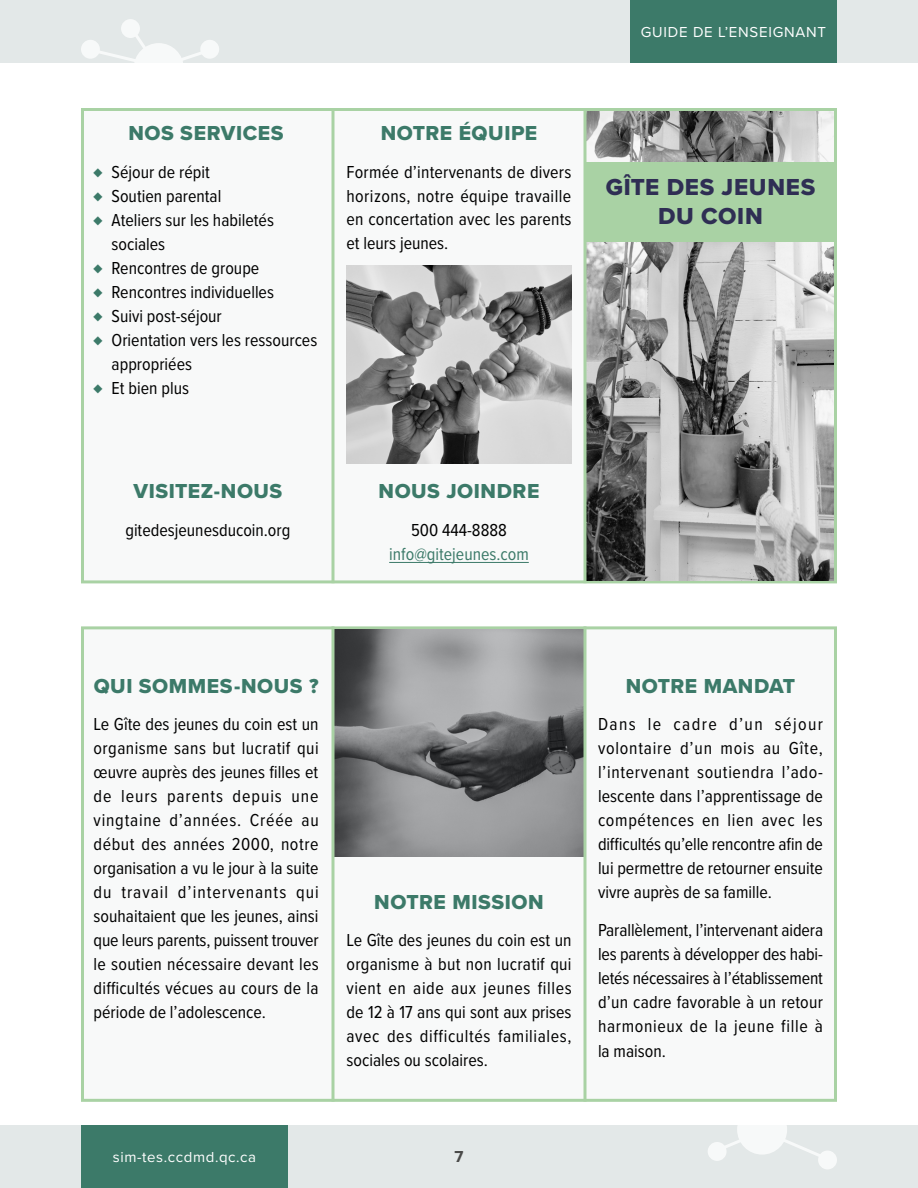
<style>
.page{position:relative;width:918px;height:1188px;background:#fff}
.page>*{position:absolute;margin:0;border:0;box-sizing:border-box;transform-origin:0 0}
.t1{font:24px/28.5px "Proxima Nova Extrabld";letter-spacing:.025em;color:#2f2e54;text-align:center}
.t2{font:21px "Proxima Nova Extrabld";letter-spacing:.025em;color:#3c7a69}
.t3{font:18px/24px "Proxima Nova Cond";color:#000;text-align:justify}
.t4{font:18px "Proxima Nova Cond";color:#3c7a69}
.t5{font:700 16.5px "Proxima Nova";color:#4a4a49}
.t6{font:15px "Proxima Nova";letter-spacing:.05em;color:#fff}
.s1{color:#3c7a69}
</style>
<div class="page">
<div style="left:0;top:0;width:918px;height:63px;background:#e3e8e8"></div>
<div style="left:0;top:1125px;width:918px;height:63px;background:#e3e8e8"></div>
<div style="left:81px;top:1125px;width:207px;height:63px;background:#3c7a69"></div>
<div style="left:630px;top:0;width:207px;height:63px;background:#3c7a69"></div>
<div style="left:737px;top:1105px;width:50px;height:50px;background:#f7f9f9;border-radius:50%"></div>
<div style="left:818px;top:1151px;width:19px;height:18px;background:#f7f9f9;border-radius:50%"></div>
<div style="left:708px;top:1142px;width:19px;height:19px;background:#f7f9f9;border-radius:50%"></div>
<svg style="left:770px;top:1138px;width:50px;height:19px"></svg>
<svg style="left:720px;top:1134px;width:32px;height:19px"></svg>
<div style="left:134px;top:43px;width:50px;height:50px;background:#fff;border-radius:50%"></div>
<div style="left:200px;top:40px;width:19px;height:19px;background:#f7f9f9;border-radius:50%"></div>
<div style="left:121px;top:19px;width:19px;height:19px;background:#f7f9f9;border-radius:50%"></div>
<div style="left:81px;top:40px;width:19px;height:19px;background:#f7f9f9;border-radius:50%"></div>
<svg style="left:172px;top:47px;width:43px;height:15px"></svg>
<svg style="left:92px;top:25px;width:59px;height:38px"></svg>
<div style="left:81px;top:108px;width:756px;height:475px;background:#f8f9f9;border:3px solid #a9d2a4"></div>
<img style="left:586px;top:112px;width:248px;height:468px">
<div style="left:81px;top:626px;width:756px;height:476px;background:#f8f9f9;border:3px solid #a9d2a4"></div>
<hr style="left:389px;top:562px;width:140px;height:1px;background:#3c7a69">
<hr style="left:584px;top:108px;width:2px;height:475px;background:#a9d2a4">
<hr style="left:332px;top:108px;width:2px;height:475px;background:#a9d2a4">
<img style="left:346px;top:266px;width:225px;height:198px">
<img style="left:334px;top:629px;width:249px;height:228px">
<hr style="left:584px;top:626px;width:2px;height:476px;background:#a9d2a4">
<hr style="left:332px;top:626px;width:2px;height:476px;background:#a9d2a4">
<div style="left:587px;top:162px;width:247px;height:79px;background:#a9d2a4"></div>
<h5 class="t2" style="left:129px;top:117px;width:157px">NOS SERVICES</h5>
<p class="t3" style="left:94px;top:159px;width:118px"><span class="s1">♦</span> Séjour de répit</p>
<p class="t3" style="left:94px;top:183px;width:129px"><span class="s1">♦</span> Soutien parental</p>
<p class="t3" style="left:112px;top:207px;width:164px;text-indent:-18px"><span class="s1">♦</span> Ateliers sur les habiletés sociales</p>
<p class="t3" style="left:94px;top:255px;width:167px"><span class="s1">♦</span> Rencontres de groupe</p>
<p class="t3" style="left:94px;top:279px;width:182px"><span class="s1">♦</span> Rencontres individuelles</p>
<p class="t3" style="left:94px;top:303px;width:130px"><span class="s1">♦</span> Suivi post-séjour</p>
<p class="t3" style="left:112px;top:327px;width:207px;text-indent:-18px"><span class="s1">♦</span> Orientation vers les ressources appropriées</p>
<p class="t3" style="left:94px;top:375px;width:97px"><span class="s1">♦</span> Et bien plus</p>
<h5 class="t2" style="left:381px;top:117px;width:158px">NOTRE ÉQUIPE</h5>
<p class="t3" style="left:346px;top:159px;width:227px">Formée d’intervenants de divers horizons, notre équipe travaille en concertation avec les parents et leurs jeunes.</p>
<h5 class="t2" style="left:133px;top:475px;width:150px">VISITEZ-NOUS</h5>
<p class="t3" style="left:125px;top:517px;width:167px">gitedesjeunesducoin.org</p>
<h5 class="t2" style="left:379px;top:475px;width:162px">NOUS JOINDRE</h5>
<p class="t3" style="left:411px;top:517px;width:97px">500 444-8888</p>
<p class="t4" style="left:389px;top:540px;width:141px">info@gitejeunes.com</p>
<p class="t6" style="left:641px;top:20px;width:187px">GUIDE DE L’ENSEIGNANT</p>
<h4 class="t1" style="left:606px;top:173px;width:211px">GÎTE DES JEUNES<br>DU COIN</h4>
<h5 class="t2" style="left:94px;top:670px;width:226px">QUI SOMMES-NOUS ?</h5>
<p class="t3" style="left:94px;top:711px;width:227px">Le Gîte des jeunes du coin est un organisme sans but lucratif qui œuvre auprès des jeunes filles et de leurs parents depuis une vingtaine d’années. Créée au début des années 2000, notre organisation a vu le jour à la suite du travail d’intervenants qui souhaitaient que les jeunes, ainsi que leurs parents, puissent trouver le soutien nécessaire devant les difficultés vécues au cours de la période de l’adolescence.</p>
<h5 class="t2" style="left:374px;top:886px;width:171px">NOTRE MISSION</h5>
<p class="t3" style="left:346px;top:927px;width:227px">Le Gîte des jeunes du coin est un organisme à but non lucratif qui vient en aide aux jeunes filles de 12 à 17 ans qui sont aux prises avec des difficultés familiales, sociales ou scolaires.</p>
<h5 class="t2" style="left:626px;top:670px;width:171px">NOTRE MANDAT</h5>
<p class="t3" style="left:598px;top:711px;width:227px">Dans le cadre d’un séjour volontaire d’un mois au Gîte, l’intervenant soutiendra l’ado&shy;lescente dans l’apprentissage de compétences en lien avec les difficultés qu’elle rencontre afin de lui permettre de retourner ensuite vivre auprès de sa famille.</p>
<p class="t3" style="left:598px;top:917px;width:227px">Parallèlement, l’intervenant aidera les parents à développer des habi&shy;letés nécessaires à l’établissement d’un cadre favorable à un retour harmonieux de la jeune fille à la maison.</p>
<p class="t6" style="left:113px;top:1145px;width:145px">sim-tes.ccdmd.qc.ca</p>
<p class="t5" style="left:455px;top:1144px;width:10px">7</p>
</div>
